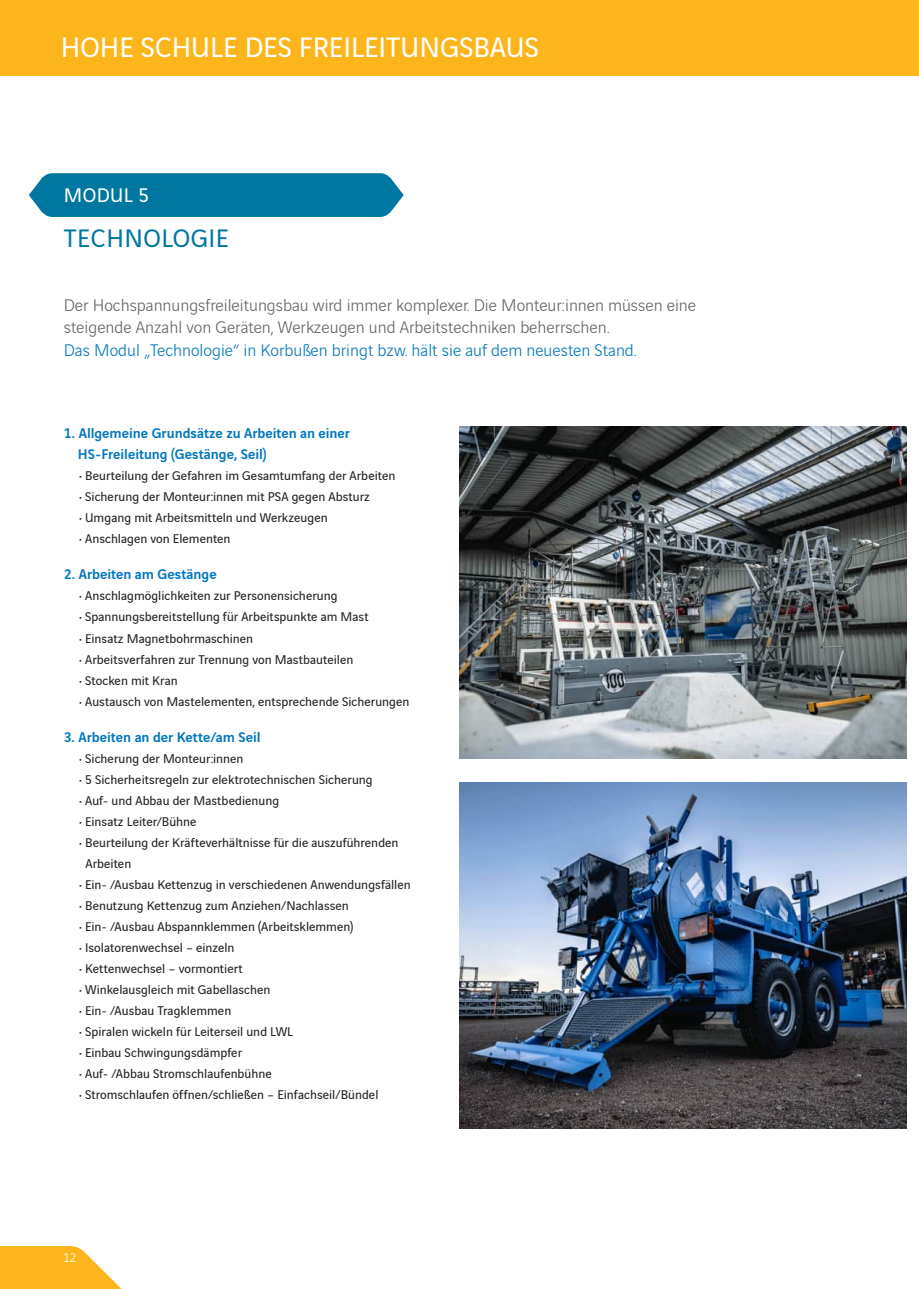
<style>
.page{position:relative;width:919px;height:1289px;background:#fff}
.page>*{position:absolute;margin:0;border:0;box-sizing:border-box;transform-origin:0 0}
.t1{font:30px "Vinci Sans";color:#fff}
.t2{font:27px "Vinci Sans";letter-spacing:.02em;color:#0077a0}
.t3{font:21px "Vinci Sans";letter-spacing:.02em;color:#fff}
.t4{font:300 18px/22.5px "Vinci Sans";color:#636366}
.t5{font:300 18px "Vinci Sans";color:#0077bf}
.t6{font:500 15px/21px "Vinci Sans";color:#0077bf}
.t7{font:13.5px/21px "Vinci Sans";color:#231f20}
.t8{font:300 13.5px "Vinci Sans";color:#fff}
</style>
<div class="page">
<svg style="left:0;top:1246px;width:121px;height:42px"></svg>
<img style="left:459px;top:426px;width:447px;height:332px">
<img style="left:459px;top:782px;width:447px;height:345px">
<svg style="left:29px;top:173px;width:374px;height:44px;background:#0c7da4"></svg>
<div style="left:0;top:0;width:918px;height:76px;background:#fcb61c"></div>
<h1 class="t1" style="left:61px;top:25px;width:479px">HOHE SCHULE DES FREILEITUNGSBAUS</h1>
<h3 class="t3" style="left:64px;top:180px;width:87px">MODUL 5</h3>
<h2 class="t2" style="left:64px;top:218px;width:167px">TECHNOLOGIE</h2>
<h3 class="t4" style="left:64px;top:292px;width:633px">Der Hochspannungsfreileitungsbau wird immer komplexer. Die Monteur:innen müssen eine steigende Anzahl von Geräten, Werkzeugen und Arbeitstechniken beherrschen.</h3>
<h3 class="t5" style="left:64px;top:336px;width:574px">Das Modul „Technologie“ in Korbußen bringt bzw. hält sie auf dem neuesten Stand.</h3>
<p class="t6" style="left:78px;top:421px;width:273px;text-indent:-14px">1. Allgemeine Grundsätze zu Arbeiten an einer<br>HS-Freileitung (Gestänge, Seil)</p>
<p class="t7" style="left:79px;top:464px;width:318px">• Beurteilung der Gefahren im Gesamtumfang der Arbeiten</p>
<p class="t7" style="left:79px;top:485px;width:292px">• Sicherung der Monteur:innen mit PSA gegen Absturz</p>
<p class="t7" style="left:79px;top:506px;width:250px">• Umgang mit Arbeitsmitteln und Werkzeugen</p>
<p class="t7" style="left:79px;top:527px;width:153px">• Anschlagen von Elementen</p>
<p class="t6" style="left:64px;top:562px;width:154px">2. Arbeiten am Gestänge</p>
<p class="t7" style="left:79px;top:584px;width:260px">• Anschlagmöglichkeiten zur Personensicherung</p>
<p class="t7" style="left:79px;top:605px;width:291px">• Spannungsbereitstellung für Arbeitspunkte am Mast</p>
<p class="t7" style="left:79px;top:626px;width:175px">• Einsatz Magnetbohrmaschinen</p>
<p class="t7" style="left:79px;top:647px;width:275px">• Arbeitsverfahren zur Trennung von Mastbauteilen</p>
<p class="t7" style="left:79px;top:668px;width:100px">• Stocken mit Kran</p>
<p class="t7" style="left:79px;top:689px;width:332px">• Austausch von Mastelementen, entsprechende Sicherungen</p>
<p class="t6" style="left:64px;top:724px;width:198px">3. Arbeiten an der Kette/am Seil</p>
<p class="t7" style="left:79px;top:746px;width:166px">• Sicherung der Monteur:innen</p>
<p class="t7" style="left:79px;top:767px;width:295px">• 5 Sicherheitsregeln zur elektrotechnischen Sicherung</p>
<p class="t7" style="left:79px;top:788px;width:201px">• Auf- und Abbau der Mastbedienung</p>
<p class="t7" style="left:79px;top:809px;width:119px">• Einsatz Leiter/Bühne</p>
<p class="t7" style="left:85px;top:830px;width:314px;text-indent:-6px">• Beurteilung der Kräfteverhältnisse für die auszuführenden<br>Arbeiten</p>
<p class="t7" style="left:79px;top:872px;width:333px">• Ein- /Ausbau Kettenzug in verschiedenen Anwendungsfällen</p>
<p class="t7" style="left:79px;top:893px;width:271px">• Benutzung Kettenzug zum Anziehen/Nachlassen</p>
<p class="t7" style="left:79px;top:914px;width:275px">• Ein- /Ausbau Abspannklemmen (Arbeitsklemmen)</p>
<p class="t7" style="left:79px;top:935px;width:157px">• Isolatorenwechsel – einzeln</p>
<p class="t7" style="left:79px;top:956px;width:165px">• Kettenwechsel – vormontiert</p>
<p class="t7" style="left:79px;top:977px;width:193px">• Winkelausgleich mit Gabellaschen</p>
<p class="t7" style="left:79px;top:998px;width:154px">• Ein- /Ausbau Tragklemmen</p>
<p class="t7" style="left:79px;top:1019px;width:215px">• Spiralen wickeln für Leiterseil und LWL</p>
<p class="t7" style="left:79px;top:1040px;width:164px">• Einbau Schwingungsdämpfer</p>
<p class="t7" style="left:79px;top:1061px;width:194px">• Auf- /Abbau Stromschlaufenbühne</p>
<p class="t7" style="left:79px;top:1082px;width:301px">• Stromschlaufen öffnen/schließen – Einfachseil/Bündel</p>
<p class="t8" style="left:63px;top:1248px;width:15px">12</p>
</div>
